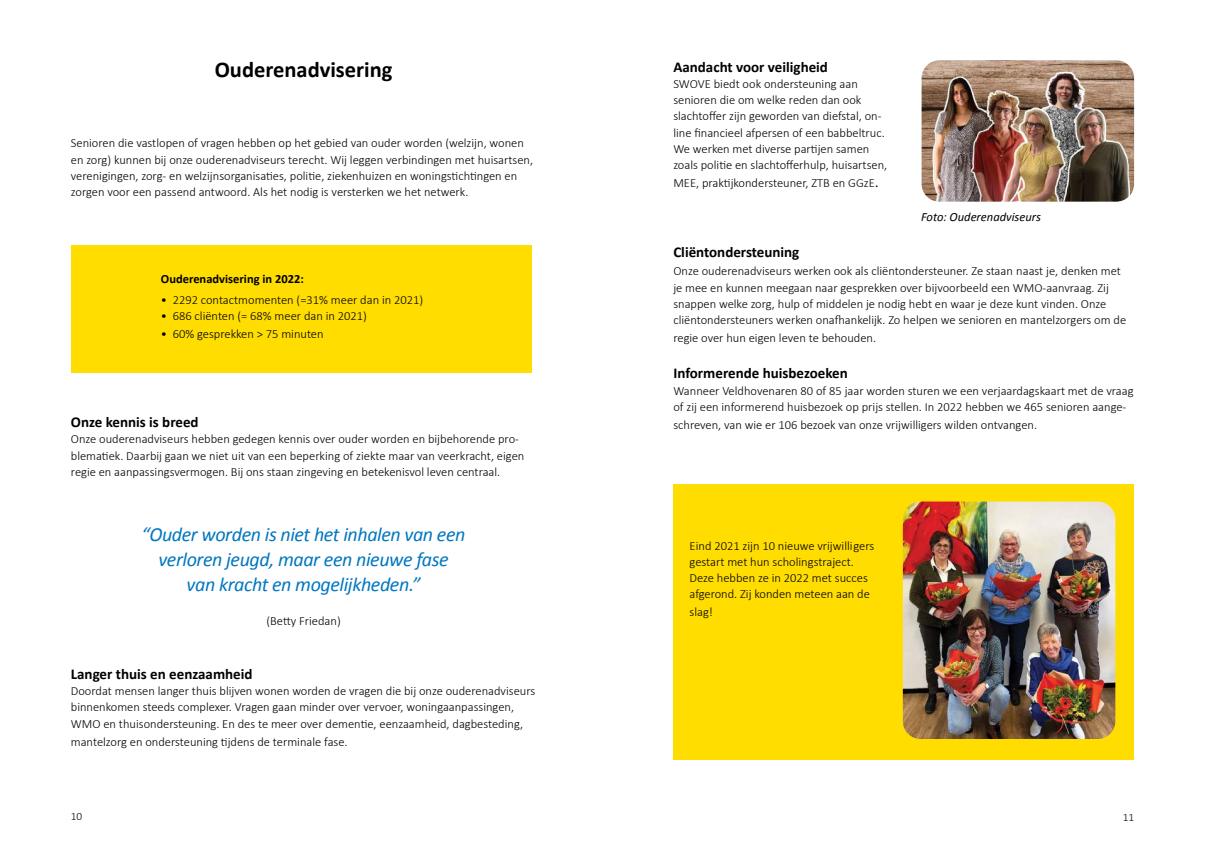
<style>
.page{position:relative;width:1205px;height:851px;background:#fff}
.page>*{position:absolute;margin:0;border:0;box-sizing:border-box;transform-origin:0 0}
.t1{font:700 22.5px "Calibri";color:#000}
.t2{font:italic 20px/25px "Calibri";letter-spacing:-.02em;color:#0077c1;text-align:center}
.t3{font:700 15px "Calibri";color:#000}
.t4{font:300 12.5px/16.2px "Calibri";color:#000}
.t5{font:700 12.5px "Calibri";color:#000}
.t6{font:italic 12.5px "Calibri";color:#000}
.t7{font:300 11.25px "Calibri";color:#000}
.s1{font-family:"Minion Pro";font-weight:400;font-size:15px}
</style>
<div class="page">
<div style="left:673px;top:484px;width:461px;height:276px;background:#fd0"></div>
<div style="left:71px;top:245px;width:460px;height:128px;background:#fd0"></div>
<img style="left:921px;top:60px;width:213px;height:142px">
<img style="left:903px;top:501px;width:212px;height:237px">
<h1 class="t1" style="left:215px;top:55px;width:179px">Ouderenadvisering</h1>
<p class="t4" style="left:71px;top:134px;width:464px">Senioren die vastlopen of vragen hebben op het gebied van ouder worden (welzijn, wonen en zorg) kunnen bij onze ouderenadviseurs terecht. Wij leggen verbindingen met huisartsen, verenigingen, zorg- en welzijnsorganisaties, politie, ziekenhuizen en woningstichtingen en zorgen voor een passend antwoord. Als het nodig is versterken we het netwerk.</p>
<p class="t5" style="left:161px;top:270px;width:145px">Ouderenadvisering in 2022:</p>
<p class="t4" style="left:161px;top:291px;width:264px">• 2292 contactmomenten (=31% meer dan in 2021)</p>
<p class="t4" style="left:161px;top:307px;width:207px">• 686 cliënten (= 68% meer dan in 2021)</p>
<p class="t4" style="left:161px;top:325px;width:164px">• 60% gesprekken &gt; 75 minuten</p>
<p class="t3" style="left:71px;top:412px;width:129px">Onze kennis is breed</p>
<p class="t4" style="left:71px;top:430px;width:455px">Onze ouderenadviseurs hebben gedegen kennis over ouder worden en bijbehorende pro&shy;blematiek. Daarbij gaan we niet uit van een beperking of ziekte maar van veerkracht, eigen regie en aanpassingsvermogen. Bij ons staan zingeving en betekenisvol leven centraal.</p>
<h2 class="t2" style="left:142px;top:521px;width:325px">“Ouder worden is niet het inhalen van een verloren jeugd, maar een nieuwe fase van kracht en mogelijkheden.”</h2>
<p class="t4" style="left:266px;top:612px;width:76px">(Betty Friedan)</p>
<p class="t3" style="left:71px;top:664px;width:183px">Langer thuis en eenzaamheid</p>
<p class="t4" style="left:71px;top:682px;width:466px">Doordat mensen langer thuis blijven wonen worden de vragen die bij onze ouderenadviseurs binnenkomen steeds complexer. Vragen gaan minder over vervoer, woningaanpassingen,<br>WMO en thuisondersteuning. En des te meer over dementie, eenzaamheid, dagbesteding,</p>
<p class="t4" style="left:71px;top:732px;width:278px">mantelzorg en ondersteuning tijdens de terminale fase.</p>
<p class="t3" style="left:673px;top:57px;width:156px">Aandacht voor veiligheid</p>
<p class="t4" style="left:673px;top:75px;width:215px">SWOVE biedt ook ondersteuning aan senioren die om welke reden dan ook slachtoffer zijn geworden van diefstal, on&shy;line financieel afpersen of een babbeltruc.<br>We werken met diverse partijen samen zoals politie en slachtofferhulp, huisartsen,</p>
<p class="t4" style="left:673px;top:174px;width:207px">MEE, praktijkondersteuner, ZTB en GGzE<span class="s1">.</span></p>
<p class="t6" style="left:921px;top:209px;width:121px">Foto: Ouderenadviseurs</p>
<p class="t3" style="left:673px;top:243px;width:128px">Cliëntondersteuning</p>
<p class="t4" style="left:673px;top:262px;width:454px">Onze ouderenadviseurs werken ook als cliëntondersteuner. Ze staan naast je, denken met je mee en kunnen meegaan naar gesprekken over bijvoorbeeld een WMO-aanvraag. Zij snappen welke zorg, hulp of middelen je nodig hebt en waar je deze kunt vinden. Onze cliëntondersteuners werken onafhankelijk. Zo helpen we senioren en mantelzorgers om de</p>
<p class="t4" style="left:673px;top:329px;width:204px">regie over hun eigen leven te behouden.</p>
<p class="t3" style="left:673px;top:363px;width:176px">Informerende huisbezoeken</p>
<p class="t4" style="left:673px;top:381px;width:462px">Wanneer Veldhovenaren 80 of 85 jaar worden sturen we een verjaardagskaart met de vraag of zij een informerend huisbezoek op prijs stellen. In 2022 hebben we 465 senioren aange-</p>
<p class="t4" style="left:673px;top:416px;width:365px">schreven, van wie er 106 bezoek van onze vrijwilligers wilden ontvangen.</p>
<p class="t4" style="left:689px;top:536px;width:186px">Eind 2021 zijn 10 nieuwe vrijwilligers gestart met hun scholingstraject.<br>Deze hebben ze in 2022 met succes afgerond. Zij konden meteen aan de</p>
<p class="t4" style="left:689px;top:603px;width:25px">slag!</p>
<p class="t7" style="left:71px;top:809px;width:13px">10</p>
<p class="t7" style="left:1122px;top:809px;width:13px">11</p>
</div>
